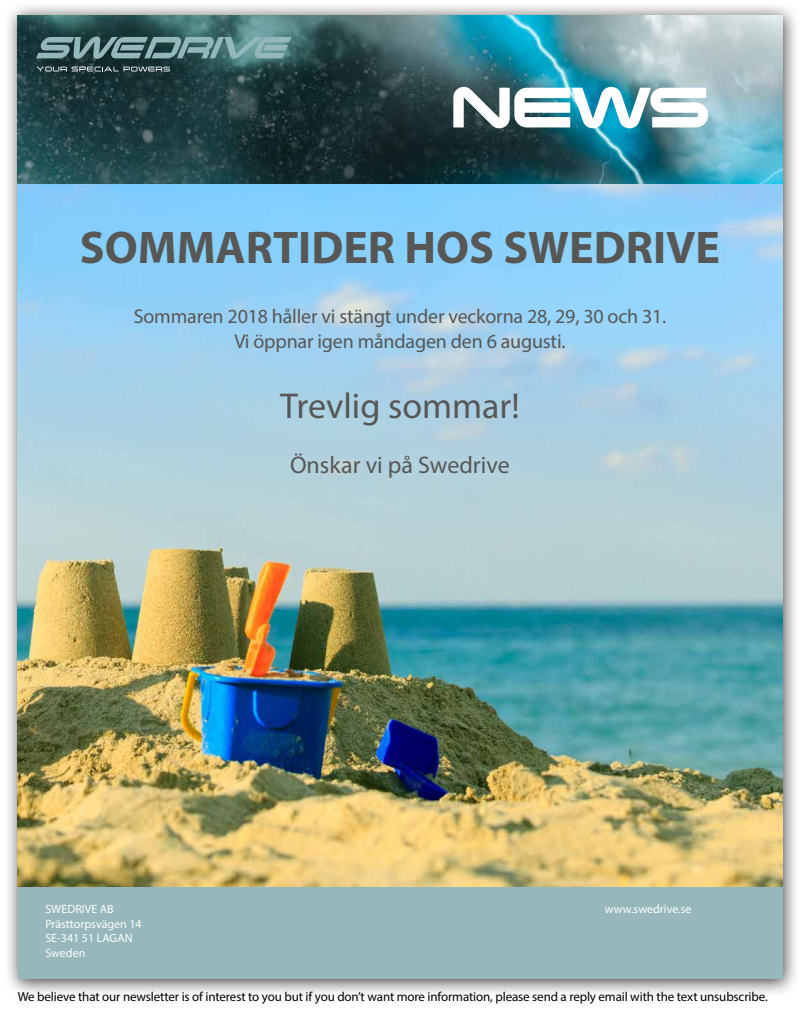
<style>
.page{position:relative;width:800px;height:1021px;background:#fff}
.page>*{position:absolute;margin:0;border:0;box-sizing:border-box;transform-origin:0 0}
.t1{font:700 72px "Changeling Neo";color:#fff}
.t2{font:700 46px "Myriad Pro";color:#575756}
.t3{font:36px "Myriad Pro";color:#575756}
.t4{font:24px "Myriad Pro";color:#575756}
.t5{font:20px/25px "Myriad Pro";letter-spacing:-.01em;color:#575756;text-align:center}
.t6{font:13px "Myriad Pro";letter-spacing:-.01em;color:#000}
.t7{font:12px/14.4px "Myriad Pro";color:#fff}
</style>
<div class="page">
<div style="left:3px;top:2px;width:796px;height:995px;background:#000;opacity:.75"></div>
<img style="left:18px;top:15px;width:764px;height:871px">
<svg style="left:36px;top:36px;width:255px;height:23px;background:#658a8d"></svg>
<svg style="left:37px;top:67px;width:133px;height:5px"></svg>
<div style="left:18px;top:886px;width:764px;height:92px;background:#96b7bc"></div>
<h1 class="t1" style="left:451px;top:60px;width:259px">NEWS</h1>
<h2 class="t2" style="left:80px;top:217px;width:641px">SOMMARTIDER HOS SWEDRIVE</h2>
<h3 class="t5" style="left:134px;top:303px;width:534px">Sommaren 2018 håller vi stängt under veckorna 28, 29, 30 och 31.<br>Vi öppnar igen måndagen den 6 augusti.</h3>
<h3 class="t3" style="left:280px;top:383px;width:241px">Trevlig sommar!</h3>
<h3 class="t4" style="left:290px;top:450px;width:221px">Önskar vi på Swedrive</h3>
<p class="t7" style="left:45px;top:902px;width:98px">SWEDRIVE AB<br>Prästtorpsvägen 14<br>SE-341 51 LAGAN<br>Sweden</p>
<p class="t7" style="left:604px;top:902px;width:88px">www.swedrive.se</p>
<p class="t6" style="left:18px;top:989px;width:751px">We believe that our newsletter is of interest to you but if you don’t want more information, please send a reply email with the text unsubscribe.</p>
</div>
